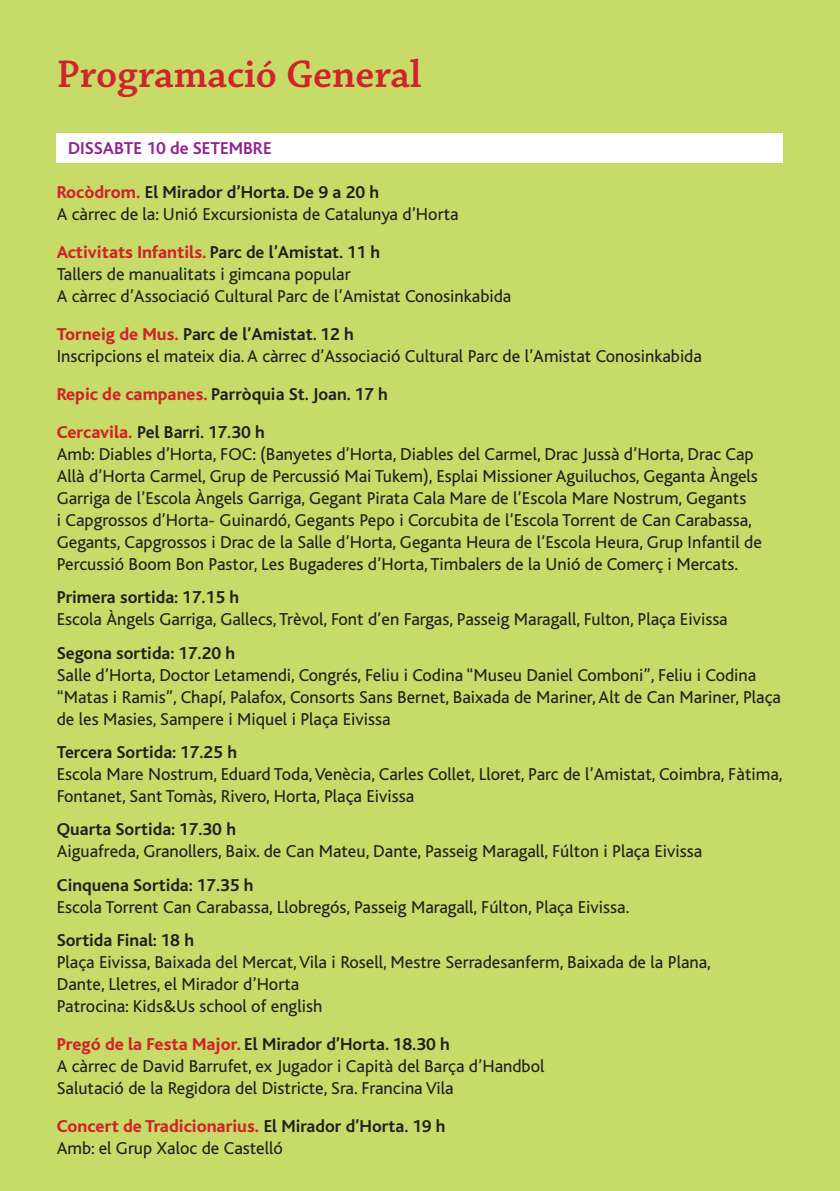
<style>
.page{position:relative;width:840px;height:1191px;background:#fff}
.page>*{position:absolute;margin:0;border:0;box-sizing:border-box;transform-origin:0 0}
.t1{font:600 40.4px "Chaparral Pro";color:#d1232a}
.t2{font:18px/22px "Bliss";color:#231f20}
.t3{font:700 18px "Bliss";color:#231f20}
.t4{font:800 18px "Bliss";color:#d1232a}
.t5{font:700 18px "Bliss";color:#90268f}
.s1{font-weight:800;color:#d1232a}
.s2{font-weight:700;color:#231f20}
</style>
<div class="page">
<div style="left:0;top:0;width:839px;height:1191px;background:#c7dc68"></div>
<div style="left:57px;top:133px;width:725px;height:29px;background:#fff"></div>
<p class="t1" style="left:57px;top:51px;width:366px">Programació General</p>
<p class="t5" style="left:68px;top:139px;width:205px">DISSABTE 10 de SETEMBRE</p>
<p class="t3" style="left:57px;top:183px;width:324px"><span class="s1">Rocòdrom.</span> El Mirador d’Horta. De 9 a 20 h</p>
<p class="t2" style="left:57px;top:203px;width:403px">A càrrec de la: Unió Excursionista de Catalunya d’Horta</p>
<p class="t4" style="left:57px;top:243px;width:325px">Activitats Infantils. <span class="s2">Parc de l’Amistat. 11 h</span></p>
<p class="t2" style="left:57px;top:263px;width:295px">Tallers de manualitats i gimcana popular</p>
<p class="t2" style="left:57px;top:285px;width:456px">A càrrec d’Associació Cultural Parc de l’Amistat Conosinkabida</p>
<p class="t3" style="left:57px;top:325px;width:298px"><span class="s1">Torneig de Mus.</span> Parc de l’Amistat. 12 h</p>
<p class="t2" style="left:57px;top:345px;width:646px">Inscripcions el mateix dia. A càrrec d’Associació Cultural Parc de l’Amistat Conosinkabida</p>
<p class="t3" style="left:57px;top:385px;width:332px"><span class="s1">Repic de campanes.</span> Parròquia St. Joan. 17 h</p>
<p class="t3" style="left:57px;top:423px;width:209px"><span class="s1">Cercavila.</span> Pel Barri. 17.30 h</p>
<p class="t2" style="left:57px;top:443px;width:706px">Amb: Diables d’Horta, FOC: (Banyetes d’Horta, Diables del Carmel, Drac Jussà d’Horta, Drac Cap Allà d’Horta Carmel, Grup de Percussió Mai Tukem), Esplai Missioner Aguiluchos, Geganta Àngels Garriga de l’Escola Àngels Garriga, Gegant Pirata Cala Mare de l’Escola Mare Nostrum, Gegants<br>i Capgrossos d’Horta- Guinardó, Gegants Pepo i Corcubita de l’Escola Torrent de Can Carabassa, Gegants, Capgrossos i Drac de la Salle d’Horta, Geganta Heura de l’Escola Heura, Grup Infantil de Percussió Boom Bon Pastor, Les Bugaderes d’Horta, Timbalers de la Unió de Comerç i Mercats.</p>
<p class="t3" style="left:57px;top:588px;width:184px">Primera sortida: 17.15 h</p>
<p class="t2" style="left:57px;top:609px;width:672px">Escola Àngels Garriga, Gallecs, Trèvol, Font d’en Fargas, Passeig Maragall, Fulton, Plaça Eivissa</p>
<p class="t3" style="left:57px;top:643px;width:180px">Segona sortida: 17.20 h</p>
<p class="t2" style="left:57px;top:664px;width:725px">Salle d’Horta, Doctor Letamendi, Congrés, Feliu i Codina “Museu Daniel Comboni”, Feliu i Codina “Matas i Ramis”, Chapí, Palafox, Consorts Sans Bernet, Baixada de Mariner, Alt de Can Mariner, Plaça de les Masies, Sampere i Miquel i Plaça Eivissa</p>
<p class="t3" style="left:57px;top:743px;width:182px">Tercera Sortida: 17.25 h</p>
<p class="t2" style="left:57px;top:763px;width:727px">Escola Mare Nostrum, Eduard Toda, Venècia, Carles Collet, Lloret, Parc de l’Amistat, Coimbra, Fàtima,<br>Fontanet, Sant Tomàs, Rivero, Horta, Plaça Eivissa</p>
<p class="t3" style="left:57px;top:820px;width:181px">Quarta Sortida: 17.30 h</p>
<p class="t2" style="left:57px;top:841px;width:646px">Aiguafreda, Granollers, Baix. de Can Mateu, Dante, Passeig Maragall, Fúlton i Plaça Eivissa</p>
<p class="t3" style="left:57px;top:875px;width:198px">Cinquena Sortida: 17.35 h</p>
<p class="t2" style="left:57px;top:896px;width:574px">Escola Torrent Can Carabassa, Llobregós, Passeig Maragall, Fúlton, Plaça Eivissa.</p>
<p class="t3" style="left:57px;top:931px;width:139px">Sortida Final: 18 h</p>
<p class="t2" style="left:57px;top:951px;width:655px">Plaça Eivissa, Baixada del Mercat, Vila i Rosell, Mestre Serradesanferm, Baixada de la Plana,<br>Dante, Lletres, el Mirador d’Horta</p>
<p class="t2" style="left:57px;top:995px;width:267px">Patrocina: Kids&amp;Us school of english</p>
<p class="t3" style="left:57px;top:1035px;width:394px"><span class="s1">Pregó de la Festa Major.</span> El Mirador d’Horta. 18.30 h</p>
<p class="t2" style="left:57px;top:1055px;width:489px">A càrrec de David Barrufet, ex Jugador i Capità del Barça d’Handbol</p>
<p class="t2" style="left:57px;top:1077px;width:398px">Salutació de la Regidora del Districte, Sra. Francina Vila</p>
<p class="t4" style="left:57px;top:1117px;width:390px">Concert de Tradicionarius. <span class="s2">El Mirador d’Horta. 19 h</span></p>
<p class="t2" style="left:57px;top:1137px;width:227px">Amb: el Grup Xaloc de Castelló</p>
</div>
